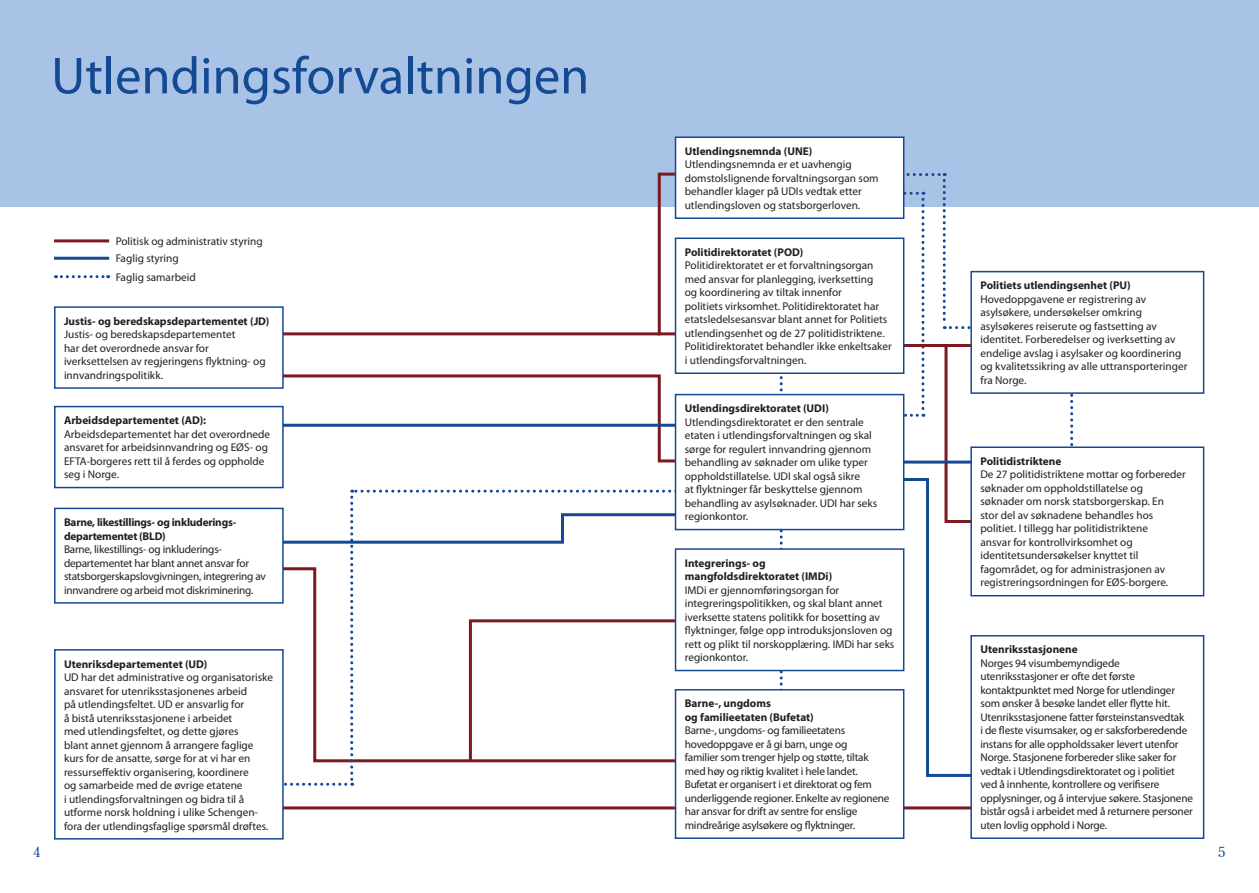
<style>
.page{position:relative;width:1259px;height:893px;background:#fff}
.page>*{position:absolute;margin:0;border:0;box-sizing:border-box;transform-origin:0 0}
.t1{font:52.5px "Myriad Pro";color:#144993}
.t2{font:14.25px "Century Old Style Std";color:#144993}
.t3{font:11.25px/13.5px "Myriad Pro";color:#231f20}
.t4{font:11.25px/13.5px "Myriad Pro";letter-spacing:-.02em;color:#231f20}
.t5{font:700 11.25px/13.5px "Myriad Pro";color:#231f20}
.t6{font:700 11.25px/13.5px "Myriad Pro";letter-spacing:-.02em;color:#231f20}
</style>
<div class="page">
<div style="left:0;top:0;width:1259px;height:207px;background:#a8c3e5"></div>
<svg style="left:779px;top:376px;width:3px;height:313px"></svg>
<svg style="left:883px;top:173px;width:190px;height:605px"></svg>
<hr style="left:280px;top:806px;width:718px;height:3px;background:#7b1a20">
<svg style="left:224px;top:373px;width:462px;height:91px"></svg>
<hr style="left:271px;top:332px;width:420px;height:3px;background:#7b1a20">
<svg style="left:656px;top:171px;width:32px;height:167px"></svg>
<div style="left:54px;top:649px;width:230px;height:190px;border:2px solid #154893"></div>
<div style="left:971px;top:636px;width:232px;height:202px;background:#fff"></div>
<div style="left:970px;top:635px;width:234px;height:204px;border:2px solid #154893"></div>
<div style="left:675px;top:137px;width:228px;height:81px;background:#fff"></div>
<div style="left:675px;top:136px;width:229px;height:83px;border:2px solid #154893"></div>
<div style="left:675px;top:549px;width:228px;height:121px;background:#fff"></div>
<div style="left:675px;top:548px;width:229px;height:123px;border:2px solid #154893"></div>
<div style="left:675px;top:690px;width:228px;height:148px;background:#fff"></div>
<div style="left:675px;top:689px;width:229px;height:150px;border:2px solid #154893"></div>
<div style="left:55px;top:307px;width:228px;height:81px;background:#fff"></div>
<div style="left:54px;top:306px;width:230px;height:83px;border:2px solid #154893"></div>
<div style="left:675px;top:238px;width:228px;height:135px;background:#fff"></div>
<div style="left:675px;top:238px;width:229px;height:136px;border:2px solid #154893"></div>
<div style="left:971px;top:272px;width:232px;height:121px;background:#fff"></div>
<div style="left:970px;top:271px;width:234px;height:123px;border:2px solid #154893"></div>
<div style="left:971px;top:447px;width:232px;height:149px;background:#fff"></div>
<div style="left:970px;top:446px;width:234px;height:150px;border:2px solid #154893"></div>
<hr style="left:54px;top:239px;width:55px;height:3px;background:#7b1a20">
<hr style="left:54px;top:257px;width:55px;height:3px;background:#144993">
<svg style="left:56px;top:275px;width:53px;height:3px"></svg>
<svg style="left:258px;top:490px;width:461px;height:296px"></svg>
<div style="left:55px;top:508px;width:228px;height:95px;background:#fff"></div>
<div style="left:54px;top:508px;width:230px;height:96px;border:2px solid #154893"></div>
<hr style="left:275px;top:424px;width:435px;height:3px;background:#144993">
<div style="left:675px;top:395px;width:228px;height:135px;background:#fff"></div>
<div style="left:675px;top:394px;width:229px;height:136px;border:2px solid #154893"></div>
<div style="left:55px;top:407px;width:228px;height:81px;background:#fff"></div>
<div style="left:54px;top:406px;width:230px;height:82px;border:2px solid #154893"></div>
<h1 class="t1" style="left:51px;top:47px;width:539px">Utlendingsforvaltningen</h1>
<p class="t3" style="left:116px;top:233px;width:148px;line-height:17.2px">Politisk og administrativ styring<br>Faglig styring</p>
<p class="t3" style="left:116px;top:271px;width:82px">Faglig samarbeid</p>
<p class="t5" style="left:64px;top:314px;width:207px">Justis- og beredskapsdepartementet (JD)</p>
<p class="t3" style="left:64px;top:328px;width:203px">Justis- og beredskapsdepartementet<br>har det overordnede ansvar for iverksettelsen av regjeringens flyktning- og innvandringspolitikk.</p>
<p class="t5" style="left:64px;top:413px;width:144px">Arbeidsdepartementet (AD):</p>
<p class="t3" style="left:64px;top:427px;width:208px">Arbeidsdepartementet har det overordnede ansvaret for arbeidsinnvandring og EØS- og EFTA-borgeres rett til å ferdes og oppholde seg i Norge.</p>
<p class="t6" style="left:64px;top:515px;width:173px">Barne, likestillings- og inkluderings&shy;departementet (BLD)</p>
<p class="t4" style="left:64px;top:543px;width:203px">Barne, likestillings- og inkluderings&shy;departementet har blant annet ansvar for statsborgerskapslovgivningen, integrering av innvandrere og arbeid mot diskriminering.</p>
<p class="t5" style="left:64px;top:657px;width:145px">Utenriksdepartementet (UD)</p>
<p class="t3" style="left:64px;top:671px;width:211px">UD har det administrative og organisatoriske ansvaret for utenriksstasjonenes arbeid<br>på utlendingsfeltet. UD er ansvarlig for<br>å bistå utenriksstasjonene i arbeidet<br>med utlendingsfeltet, og dette gjøres<br>blant annet gjennom å arrangere faglige kurs for de ansatte, sørge for at vi har en ressurseffektiv organisering, koordinere<br>og samarbeide med de øvrige etatene<br>i utlendingsforvaltningen og bidra til å utforme norsk holdning i ulike Schengen&shy;fora der utlendingsfaglige spørsmål drøftes.</p>
<p class="t5" style="left:685px;top:144px;width:129px">Utlendingsnemnda (UNE)</p>
<p class="t3" style="left:685px;top:158px;width:195px">Utlendingsnemnda er et uavhengig domstolslignende forvaltningsorgan som behandler klager på UDIs vedtak etter utlendingsloven og statsborgerloven.</p>
<p class="t5" style="left:685px;top:245px;width:120px">Politidirektoratet (POD)</p>
<p class="t3" style="left:685px;top:259px;width:208px">Politidirektoratet er et forvaltningsorgan med ansvar for planlegging, iverksetting<br>og koordinering av tiltak innenfor<br>politiets virksomhet. Politidirektoratet har etatsledelsesansvar blant annet for Politiets utlendingsenhet og de 27 politidistriktene.<br>Politidirektoratet behandler ikke enkeltsaker i utlendingsforvaltningen.</p>
<p class="t5" style="left:685px;top:401px;width:146px">Utlendingsdirektoratet (UDI)</p>
<p class="t3" style="left:685px;top:415px;width:194px">Utlendingsdirektoratet er den sentrale etaten i utlendingsforvaltningen og skal sørge for regulert innvandring gjennom behandling av søknader om ulike typer oppholdstillatelse. UDI skal også sikre<br>at flyktninger får beskyttelse gjennom behandling av asylsøknader. UDI har seks regionkontor.</p>
<p class="t5" style="left:685px;top:556px;width:149px">Integrerings- og mangfoldsdirektoratet (IMDi)</p>
<p class="t3" style="left:685px;top:583px;width:211px">IMDi er gjennomføringsorgan for integreringspolitikken, og skal blant annet iverksette statens politikk for bosetting av flyktninger, følge opp introduksjonsloven og rett og plikt til norskopplæring. IMDi har seks regionkontor.</p>
<p class="t5" style="left:685px;top:697px;width:131px">Barne-, ungdoms<br>og familieetaten (Bufetat)</p>
<p class="t4" style="left:685px;top:724px;width:206px">Barne-, ungdoms- og familieetatens hovedoppgave er å gi barn, unge og<br>familier som trenger hjelp og støtte, tiltak med høy og riktig kvalitet i hele landet.<br>Bufetat er organisert i et direktorat og fem underliggende regioner. Enkelte av regionene har ansvar for drift av sentre for enslige mindreårige asylsøkere og flyktninger.</p>
<p class="t5" style="left:980px;top:278px;width:152px">Politiets utlendingsenhet (PU)</p>
<p class="t3" style="left:980px;top:293px;width:208px">Hovedoppgavene er registrering av asylsøkere, undersøkelser omkring asylsøkeres reiserute og fastsetting av identitet. Forberedelser og iverksetting av endelige avslag i asylsaker og koordinering og kvalitetssikring av alle uttransporteringer fra Norge.</p>
<p class="t5" style="left:980px;top:454px;width:82px">Politidistriktene</p>
<p class="t3" style="left:980px;top:468px;width:207px">De 27 politidistriktene mottar og forbereder søknader om oppholdstillatelse og søknader om norsk statsborgerskap. En<br>stor del av søknadene behandles hos politiet. I tillegg har politidistriktene<br>ansvar for kontrollvirksomhet og identitetsundersøkelser knyttet til fagområdet, og for administrasjonen av registreringsordningen for EØS-borgere.</p>
<p class="t5" style="left:980px;top:643px;width:99px">Utenriksstasjonene</p>
<p class="t3" style="left:980px;top:657px;width:214px">Norges 94 visumbemyndigede utenriksstasjoner er ofte det første kontaktpunktet med Norge for utlendinger som ønsker å besøke landet eller flytte hit.<br>Utenriksstasjonene fatter førsteinstansvedtak<br>i de fleste visumsaker, og er saksforberedende instans for alle oppholdssaker levert utenfor Norge. Stasjonene forbereder slike saker for vedtak i Utlendingsdirektoratet og i politiet ved å innhente, kontrollere og verifisere opplysninger, og å intervjue søkere. Stasjonene bistår også i arbeidet med å returnere personer uten lovlig opphold i Norge.</p>
<p class="t2" style="left:34px;top:843px;width:9px">4</p>
<p class="t2" style="left:1218px;top:843px;width:9px">5</p>
</div>
